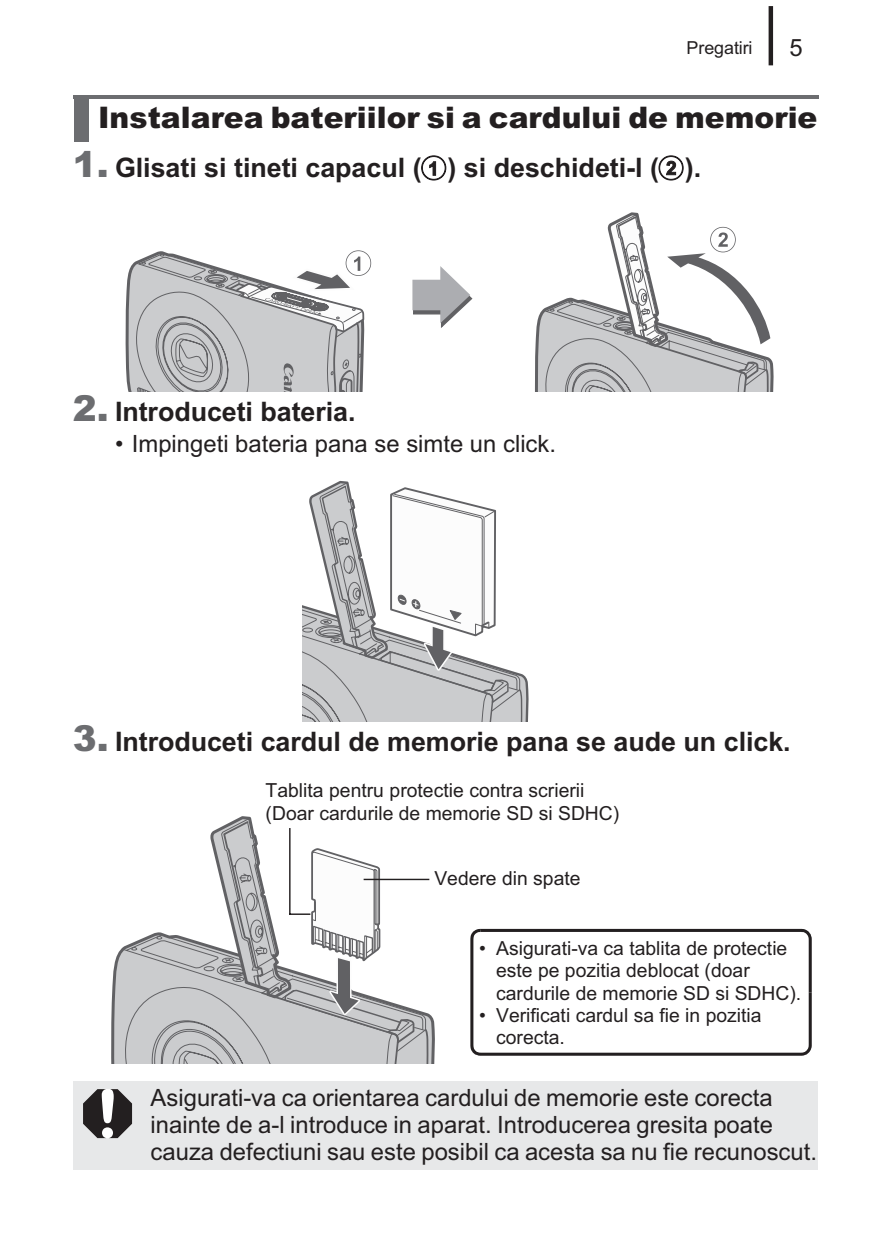
<style>
.page{position:relative;width:893px;height:1259px;background:#fff}
.page>*{position:absolute;margin:0;border:0;box-sizing:border-box;transform-origin:0 0}
.t1{font:900 29.7px "Arial";color:#231f20}
.t2{font:700 27px "Arial";color:#231f20}
.t3{font:23.7px/27px "Arial";color:#231f20}
.t4{font:19.2px/22.5px "Arial";color:#231f20}
.t5{font:18px "Arial";letter-spacing:-.005em;color:#231f20}
.s1{font-weight:900;font-size:35.7px;color:#6c6d70}
.s2{font-family:"Ari Round No.";font-weight:400}
</style>
<div class="page">
<hr style="left:769px;top:6px;width:4px;height:59px;background:#231f20">
<div style="left:73px;top:1081px;width:744px;height:88px;background:#e7e8e9"></div>
<div style="left:74px;top:98px;width:15px;height:43px;background:#6c6d70"></div>
<hr style="left:74px;top:95px;width:745px;height:3px;background:#6c6d70">
<svg style="left:125px;top:250px;width:246px;height:141px"></svg>
<svg style="left:535px;top:212px;width:239px;height:179px"></svg>
<svg style="left:412px;top:266px;width:60px;height:62px"></svg>
<svg style="left:303px;top:480px;width:226px;height:241px"></svg>
<svg style="left:111px;top:816px;width:324px;height:247px"></svg>
<hr style="left:289px;top:913px;width:21px;height:2px;background:#231f20">
<hr style="left:289px;top:828px;width:2px;height:86px;background:#231f20">
<hr style="left:364px;top:878px;width:65px;height:2px;background:#231f20">
<svg style="left:470px;top:929px;width:342px;height:126px"></svg>
<svg style="left:83px;top:1089px;width:49px;height:49px"></svg>
<p class="t5" style="left:686px;top:42px;width:68px">Pregatiri</p>
<p class="t3" style="left:789px;top:36px;width:15px">5</p>
<h1 class="t1" style="left:98px;top:107px;width:721px">Instalarea bateriilor si a cardului de memorie</h1>
<h2 class="t2" style="left:73px;top:158px;width:630px"><span class="s1">1.</span> Glisati si tineti capacul (<span class="s2">a</span>) si deschideti-l (<span class="s2">b</span>).</h2>
<h2 class="t2" style="left:73px;top:402px;width:284px"><span class="s1">2.</span> Introduceti bateria.</h2>
<p class="t3" style="left:115px;top:432px;width:443px">• Impingeti bateria pana se simte un click.</p>
<h2 class="t2" style="left:73px;top:731px;width:719px"><span class="s1">3.</span> Introduceti cardul de memorie pana se aude un click.</h2>
<p class="t4" style="left:266px;top:781px;width:355px">Tablita pentru protectie contra scrierii (Doar cardurile de memorie SD si SDHC)</p>
<p class="t4" style="left:434px;top:869px;width:148px">Vedere din spate</p>
<p class="t4" style="left:496px;top:938px;width:307px;text-indent:-17px">• Asigurati-va ca tablita de protectie este pe pozitia deblocat (doar cardurile de memorie SD si SDHC).</p>
<p class="t4" style="left:496px;top:1006px;width:267px;text-indent:-17px">• Verificati cardul sa fie in pozitia corecta.</p>
<p class="t3" style="left:151px;top:1086px;width:668px">Asigurati-va ca orientarea cardului de memorie este corecta inainte de a-l introduce in aparat. Introducerea gresita poate cauza defectiuni sau este posibil ca acesta sa nu fie recunoscut.</p>
</div>
